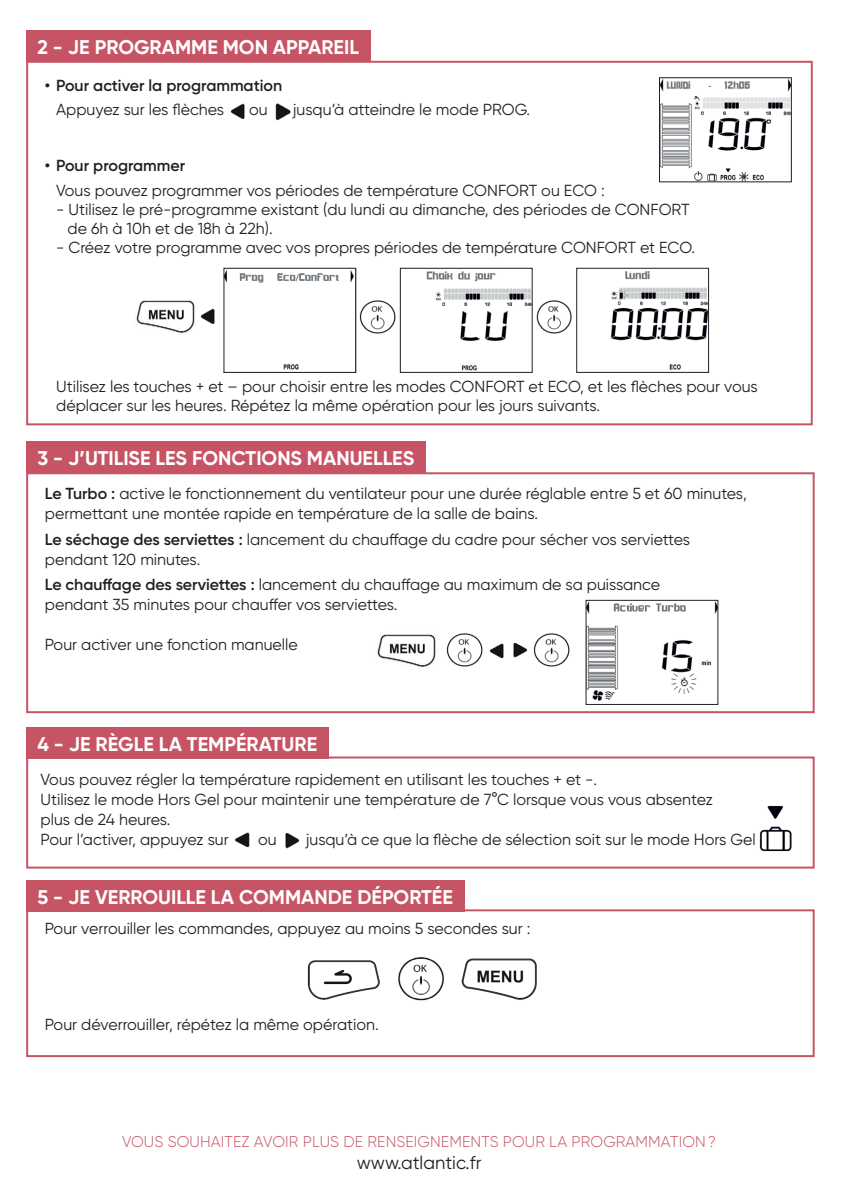
<style>
.page{position:relative;width:842px;height:1191px;background:#fff}
.page>*{position:absolute;margin:0;border:0;box-sizing:border-box;transform-origin:0 0}
.t1{font:700 19.8px "Gilroy";color:#fff}
.t2{font:18.4px "Gilroy";color:#231f20}
.t3{font:16px/20px "Gilroy";color:#231f20}
.t4{font:600 16px "Gilroy";color:#231f20}
.t5{font:300 15.6px "Gilroy";letter-spacing:.01em;color:#c75465}
.s1{font-weight:600}
</style>
<div class="page">
<div style="left:26px;top:61px;width:787px;height:364px;border:2px solid #c75465"></div>
<div style="left:26px;top:472px;width:789px;height:241px;border:2px solid #c75465"></div>
<div style="left:26px;top:756px;width:789px;height:112px;border:2px solid #c75465"></div>
<div style="left:26px;top:909px;width:789px;height:148px;border:2px solid #c75465"></div>
<div style="left:26px;top:30px;width:344px;height:31px;background:#c75465"></div>
<div style="left:26px;top:442px;width:400px;height:31px;background:#c75465"></div>
<div style="left:26px;top:728px;width:303px;height:31px;background:#c75465"></div>
<div style="left:26px;top:880px;width:438px;height:32px;background:#c75465"></div>
<img style="left:230px;top:103px;width:15px;height:16px">
<img style="left:275px;top:103px;width:16px;height:18px">
<img style="left:136px;top:300px;width:59px;height:33px">
<img style="left:356px;top:298px;width:44px;height:38px">
<img style="left:532px;top:298px;width:40px;height:38px">
<img style="left:226px;top:270px;width:128px;height:100px">
<div style="left:224px;top:268px;width:132px;height:105px;border:1px solid #231f20"></div>
<img style="left:426px;top:271px;width:104px;height:100px">
<div style="left:400px;top:268px;width:132px;height:105px;border:1px solid #231f20"></div>
<img style="left:610px;top:271px;width:97px;height:99px">
<div style="left:576px;top:268px;width:133px;height:105px;border:1px solid #231f20"></div>
<img style="left:200px;top:308px;width:15px;height:16px">
<img style="left:235px;top:832px;width:15px;height:16px">
<img style="left:285px;top:833px;width:15px;height:16px">
<img style="left:760px;top:805px;width:32px;height:46px">
<img style="left:461px;top:958px;width:76px;height:42px">
<img style="left:307px;top:960px;width:73px;height:40px">
<img style="left:398px;top:957px;width:46px;height:44px">
<img style="left:661px;top:79px;width:129px;height:101px">
<div style="left:659px;top:77px;width:133px;height:105px;border:1px solid #231f20"></div>
<img style="left:377px;top:634px;width:59px;height:33px">
<img style="left:446px;top:633px;width:37px;height:34px">
<img style="left:533px;top:633px;width:37px;height:34px">
<img style="left:588px;top:602px;width:128px;height:99px">
<div style="left:586px;top:600px;width:132px;height:105px;border:1px solid #231f20"></div>
<img style="left:490px;top:642px;width:37px;height:17px">
<p class="t1" style="left:37px;top:34px;width:323px">2 - JE PROGRAMME MON APPAREIL</p>
<p class="t4" style="left:45px;top:75px;width:239px">• Pour activer la programmation</p>
<p class="t3" style="left:56px;top:100px;width:169px">Appuyez sur les flèches</p>
<p class="t3" style="left:249px;top:100px;width:20px">ou</p>
<p class="t3" style="left:293px;top:100px;width:239px">jusqu’à atteindre le mode PROG.</p>
<p class="t4" style="left:45px;top:155px;width:142px">• Pour programmer</p>
<p class="t3" style="left:56px;top:180px;width:550px">Vous pouvez programmer vos périodes de température CONFORT ou ECO :</p>
<p class="t3" style="left:68px;top:200px;width:624px;line-height:19.2px;text-indent:-11px">- Utilisez le pré-programme existant (du lundi au dimanche, des périodes de CONFORT de 6h à 10h et de 18h à 22h).</p>
<p class="t3" style="left:56px;top:238px;width:640px">- Créez votre programme avec vos propres périodes de température CONFORT et ECO.</p>
<p class="t3" style="left:56px;top:376px;width:703px;line-height:19.2px">Utilisez les touches + et – pour choisir entre les modes CONFORT et ECO, et les flèches pour vous déplacer sur les heures. Répétez la même opération pour les jours suivants.</p>
<p class="t1" style="left:37px;top:446px;width:378px">3 - J’UTILISE LES FONCTIONS MANUELLES</p>
<p class="t3" style="left:45px;top:483px;width:703px"><span class="s1">Le Turbo :</span> active le fonctionnement du ventilateur pour une durée réglable entre 5 et 60 minutes, permettant une montée rapide en température de la salle de bains.</p>
<p class="t3" style="left:45px;top:529px;width:647px"><span class="s1">Le séchage des serviettes :</span> lancement du chauffage du cadre pour sécher vos serviettes pendant 120 minutes.</p>
<p class="t3" style="left:45px;top:574px;width:617px"><span class="s1">Le chauffage des serviettes :</span> lancement du chauffage au maximum de sa puissance pendant 35 minutes pour chauffer vos serviettes.</p>
<p class="t3" style="left:45px;top:634px;width:255px">Pour activer une fonction manuelle</p>
<p class="t1" style="left:37px;top:732px;width:281px">4 - JE RÈGLE LA TEMPÉRATURE</p>
<p class="t3" style="left:41px;top:769px;width:674px">Vous pouvez régler la température rapidement en utilisant les touches + et -.<br>Utilisez le mode Hors Gel pour maintenir une température de 7°C lorsque vous vous absentez plus de 24 heures.<br>Pour l’activer, appuyez sur</p>
<p class="t3" style="left:258px;top:829px;width:20px">ou</p>
<p class="t3" style="left:306px;top:829px;width:451px">jusqu’à ce que la flèche de sélection soit sur le mode Hors Gel</p>
<p class="t1" style="left:37px;top:885px;width:417px">5 - JE VERROUILLE LA COMMANDE DÉPORTÉE</p>
<p class="t3" style="left:45px;top:918px;width:487px">Pour verrouiller les commandes, appuyez au moins 5 secondes sur :</p>
<p class="t3" style="left:45px;top:1014px;width:335px">Pour déverrouiller, répétez la même opération.</p>
<p class="t5" style="left:122px;top:1132px;width:596px">VOUS SOUHAITEZ AVOIR PLUS DE RENSEIGNEMENTS POUR LA PROGRAMMATION?</p>
<p class="t2" style="left:357px;top:1151px;width:126px">www.atlantic.fr</p>
</div>
